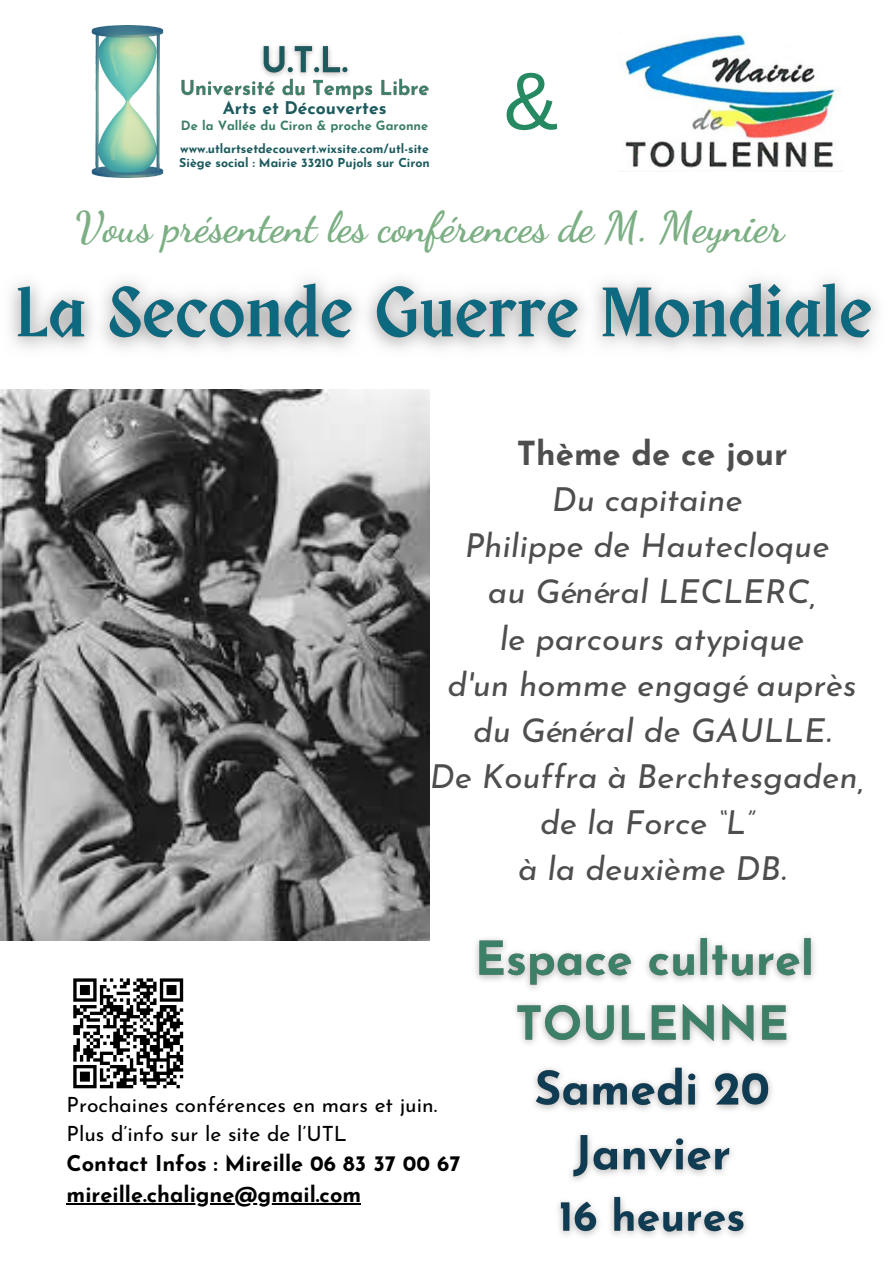
<style>
.page{position:relative;width:893px;height:1263px;background:#fff}
.page>*{position:absolute;margin:0;border:0;box-sizing:border-box;transform-origin:0 0}
.t1{font:81.68px "Arimo";color:#258a61}
.t2{font:700 41.92px "Dancing Script";color:#7caf84}
.t3{font:italic 33.08px/46.1px "Josefin Sans";color:#4e4e4e;text-align:center}
.t4{font:700 33.08px "Josefin Sans";color:#4e4e4e}
.t5{font:700 21.75px "Josefin Sans";color:#000}
.t6{font:21px/29.2px "Josefin Sans";color:#000}
.t7{font:700 17.4px "Josefin Sans";color:#1c5a5d}
.t8{font:700 12.75px "Josefin Sans";color:#3c8067}
.t9{font:700 12.38px "Josefin Sans";color:#1c5a5d}
</style>
<div class="page">
<img style="left:91px;top:25px;width:73px;height:152px">
<img style="left:261px;top:44px;width:88px;height:32px">
<img style="left:181px;top:76px;width:248px;height:24px">
<img style="left:623px;top:34px;width:218px;height:138px">
<img style="left:475px;top:937px;width:340px;height:300px">
<svg style="left:73px;top:978px;width:111px;height:111px"></svg>
<hr style="left:67px;top:1203px;width:294px;height:1px;background:#000">
<img style="left:0;top:389px;width:429px;height:551px">
<img style="left:10px;top:279px;width:868px;height:70px">
<p class="t7" style="left:223px;top:101px;width:165px">Arts et Découvertes</p>
<p class="t8" style="left:181px;top:121px;width:249px">De la Vallée du Ciron &amp; proche Garonne</p>
<p class="t9" style="left:180px;top:144px;width:250px">www.utlartsetdecouvert.wixsite.com/utl-site</p>
<p class="t9" style="left:179px;top:158px;width:252px">Siège social : Mairie 33210 Pujols sur Ciron</p>
<p class="t1" style="left:504px;top:55px;width:56px">&amp;</p>
<p class="t2" style="left:75px;top:202px;width:710px">Vous présentent les conférences de M. Meynier</p>
<p class="t4" style="left:517px;top:440px;width:272px">Thème de ce jour</p>
<p class="t3" style="left:552px;top:480px;width:192px">Du capitaine</p>
<p class="t3" style="left:465px;top:526px;width:366px">Philippe de Hautecloque</p>
<p class="t3" style="left:488px;top:572px;width:330px">au Général LECLERC,</p>
<p class="t3" style="left:500px;top:618px;width:306px">le parcours atypique</p>
<p class="t3" style="left:447px;top:664px;width:411px">d'un homme engagé auprès du Général de GAULLE.</p>
<p class="t3" style="left:430px;top:757px;width:436px">De Kouffra à Berchtesgaden,</p>
<p class="t3" style="left:540px;top:803px;width:215px">de la Force “L”</p>
<p class="t3" style="left:518px;top:849px;width:270px">à la deuxième DB.</p>
<p class="t6" style="left:67px;top:1092px;width:372px">Prochaines conférences en mars et juin.<br>Plus d’info sur le site de l’UTL</p>
<p class="t5" style="left:67px;top:1155px;width:395px">Contact Infos : Mireille 06 83 37 00 67</p>
<p class="t5" style="left:67px;top:1185px;width:296px">mireille.chaligne@gmail.com</p>
</div>
